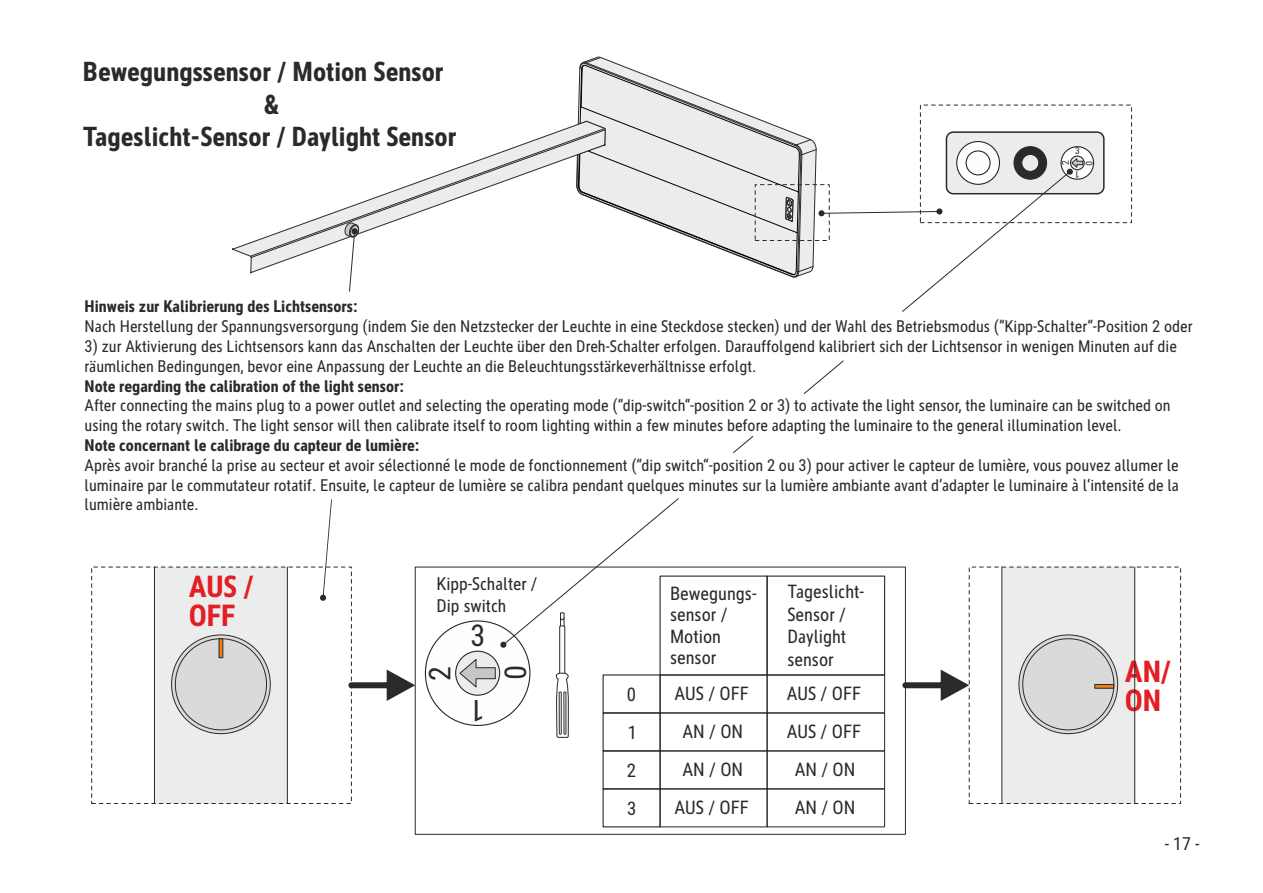
<style>
.page{position:relative;width:1263px;height:893px;background:#fff}
.page>*{position:absolute;margin:0;border:0;box-sizing:border-box;transform-origin:0 0}
.t1{font:700 condensed 30px/28.8px "MAUL";color:#e31e24}
.t2{font:condensed 30px "MAUL";color:#2b2a29}
.t3{font:700 condensed 27px/32.4px "MAUL";color:#2b2a29;text-align:center}
.t4{font:condensed 18.75px/21.5px "MAUL";color:#2b2a29}
.t5{font:condensed 18px/21.6px "MAUL";color:#2b2a29}
.t6{font:condensed 16.5px/19.8px "MAUL";color:#2b2a29}
.t7{font:700 condensed 16.5px "MAUL";color:#2b2a29}
.t8{font:condensed 9.6px "MAUL";color:#2b2a29}
</style>
<div class="page">
<svg style="left:231px;top:124px;width:346px;height:150px"></svg>
<svg style="left:251px;top:129px;width:326px;height:129px"></svg>
<div style="left:946px;top:131px;width:158px;height:63px;background:#ebecec;border:1px solid #2b2a29;border-radius:7px"></div>
<svg style="left:1060px;top:146px;width:34px;height:34px"></svg>
<svg style="left:1070px;top:156px;width:15px;height:14px"></svg>
<div style="left:425px;top:620px;width:105px;height:106px;background:#fefefe;border:1px solid #2b2a29;border-radius:50%"></div>
<svg style="left:455px;top:651px;width:45px;height:45px"></svg>
<div style="left:659px;top:575px;width:109px;height:100px;border:1px solid #2b2a29"></div>
<div style="left:766px;top:575px;width:119px;height:100px;border:1px solid #2b2a29"></div>
<div style="left:660px;top:675px;width:107px;height:38px;border:1px solid #2b2a29"></div>
<div style="left:767px;top:675px;width:118px;height:38px;border:1px solid #2b2a29"></div>
<div style="left:660px;top:713px;width:107px;height:38px;border:1px solid #2b2a29"></div>
<div style="left:767px;top:713px;width:118px;height:38px;border:1px solid #2b2a29"></div>
<div style="left:660px;top:750px;width:107px;height:39px;border:1px solid #2b2a29"></div>
<div style="left:767px;top:750px;width:118px;height:39px;border:1px solid #2b2a29"></div>
<div style="left:660px;top:788px;width:107px;height:39px;border:1px solid #2b2a29"></div>
<div style="left:767px;top:788px;width:118px;height:39px;border:1px solid #2b2a29"></div>
<div style="left:154px;top:567px;width:133px;height:236px;background:#ebecec"></div>
<hr style="left:154px;top:567px;width:1px;height:236px;background:#2b2a29">
<hr style="left:287px;top:567px;width:1px;height:236px;background:#2b2a29">
<div style="left:171px;top:635px;width:100px;height:99px;background:#d9dada;border:1px solid #2b2a29;border-radius:50%"></div>
<svg style="left:219px;top:638px;width:4px;height:20px"></svg>
<div style="left:91px;top:567px;width:261px;height:237px;border:1px dashed #2b2a29"></div>
<div style="left:1002px;top:567px;width:133px;height:236px;background:#ebecec"></div>
<hr style="left:1001px;top:567px;width:1px;height:236px;background:#2b2a29">
<hr style="left:1134px;top:567px;width:1px;height:236px;background:#2b2a29">
<div style="left:1018px;top:635px;width:100px;height:99px;background:#d9dada;border:1px solid #2b2a29;border-radius:50%"></div>
<div style="left:969px;top:567px;width:212px;height:237px;border:1px dashed #2b2a29"></div>
<svg style="left:1094px;top:684px;width:20px;height:5px"></svg>
<svg style="left:348px;top:670px;width:67px;height:31px"></svg>
<svg style="left:902px;top:670px;width:67px;height:31px"></svg>
<svg style="left:344px;top:222px;width:16px;height:70px"></svg>
<svg style="left:320px;top:499px;width:12px;height:102px"></svg>
<svg style="left:577px;top:57px;width:506px;height:255px"></svg>
<svg style="left:459px;top:498px;width:220px;height:337px"></svg>
<svg style="left:803px;top:360px;width:41px;height:34px"></svg>
<svg style="left:733px;top:436px;width:20px;height:17px"></svg>
<h2 class="t3" style="left:83px;top:58px;width:375px">Bewegungssensor / Motion Sensor &amp;<br>Tageslicht-Sensor / Daylight Sensor</h2>
<p class="t8" style="left:1075px;top:147px;width:6px">3</p>
<p class="t8" style="left:1062px;top:165px;width:6px;rotate:-90deg">2</p>
<p class="t8" style="left:1093px;top:161px;width:6px;rotate:90deg">0</p>
<p class="t8" style="left:1079px;top:179px;width:6px;rotate:-180deg">1</p>
<p class="t7" style="left:85px;top:300px;width:274px">Hinweis zur Kalibrierung des Lichtsensors:</p>
<p class="t6" style="left:85px;top:318px;width:1109px">Nach Herstellung der Spannungsversorgung (indem Sie den Netzstecker der Leuchte in eine Steckdose stecken) und der Wahl des Betriebsmodus (“Kipp-Schalter“-Position 2 oder</p>
<p class="t6" style="left:85px;top:338px;width:1094px">3) zur Aktivierung des Lichtsensors kann das Anschalten der Leuchte über den Dreh-Schalter erfolgen. Darauffolgend kalibriert sich der Lichtsensor in wenigen Minuten auf die räumlichen Bedingungen, bevor eine Anpassung der Leuchte an die Beleuchtungsstärkeverhältnisse erfolgt.</p>
<p class="t7" style="left:85px;top:379px;width:321px">Note regarding the calibration of the light sensor:</p>
<p class="t6" style="left:85px;top:397px;width:1087px">After connecting the mains plug to a power outlet and selecting the operating mode (“dip-switch“-position 2 or 3) to activate the light sensor, the luminaire can be switched on using the rotary switch. The light sensor will then calibrate itself to room lighting within a few minutes before adapting the luminaire to the general illumination level.</p>
<p class="t7" style="left:85px;top:439px;width:336px">Note concernant le calibrage du capteur de lumière:</p>
<p class="t6" style="left:85px;top:457px;width:1096px;text-align:justify">Après avoir branché la prise au secteur et avoir sélectionné le mode de fonctionnement (“dip switch“-position 2 ou 3) pour activer le capteur de lumière, vous pouvez allumer le luminaire par le commutateur rotatif. Ensuite, le capteur de lumière se calibra pendant quelques minutes sur la lumière ambiante avant d‘adapter le luminaire à l‘intensité de la lumière ambiante.</p>
<h1 class="t1" style="left:189px;top:575px;width:67px">AUS /<br>OFF</h1>
<p class="t5" style="left:437px;top:575px;width:103px">Kipp-Schalter /<br>Dip switch</p>
<h1 class="t2" style="left:470px;top:623px;width:16px">3</h1>
<h1 class="t2" style="left:428px;top:681px;width:16px;rotate:-90deg">2</h1>
<h1 class="t2" style="left:527px;top:665px;width:16px;rotate:90deg">0</h1>
<h1 class="t2" style="left:485px;top:723px;width:16px;rotate:-180deg">1</h1>
<p class="t4" style="left:627px;top:685px;width:11px">0</p>
<p class="t4" style="left:670px;top:585px;width:88px">Bewegungs&shy;sensor /<br>Motion sensor</p>
<p class="t4" style="left:787px;top:582px;width:78px;line-height:22.5px">Tageslicht-<br>Sensor /<br>Daylight sensor</p>
<p class="t4" style="left:675px;top:685px;width:76px">AUS / OFF</p>
<p class="t4" style="left:787px;top:685px;width:76px">AUS / OFF</p>
<p class="t4" style="left:628px;top:723px;width:11px">1</p>
<p class="t4" style="left:682px;top:723px;width:62px">AN / ON</p>
<p class="t4" style="left:787px;top:723px;width:76px">AUS / OFF</p>
<p class="t4" style="left:627px;top:761px;width:11px">2</p>
<p class="t4" style="left:682px;top:761px;width:62px">AN / ON</p>
<p class="t4" style="left:627px;top:799px;width:11px">3</p>
<p class="t4" style="left:675px;top:799px;width:76px">AUS / OFF</p>
<p class="t4" style="left:795px;top:799px;width:62px">AN / ON</p>
<p class="t4" style="left:795px;top:761px;width:62px">AN / ON</p>
<h1 class="t1" style="left:1125px;top:660px;width:48px">AN/<br>ON</h1>
<p class="t5" style="left:1165px;top:835px;width:36px">- 17 -</p>
</div>
